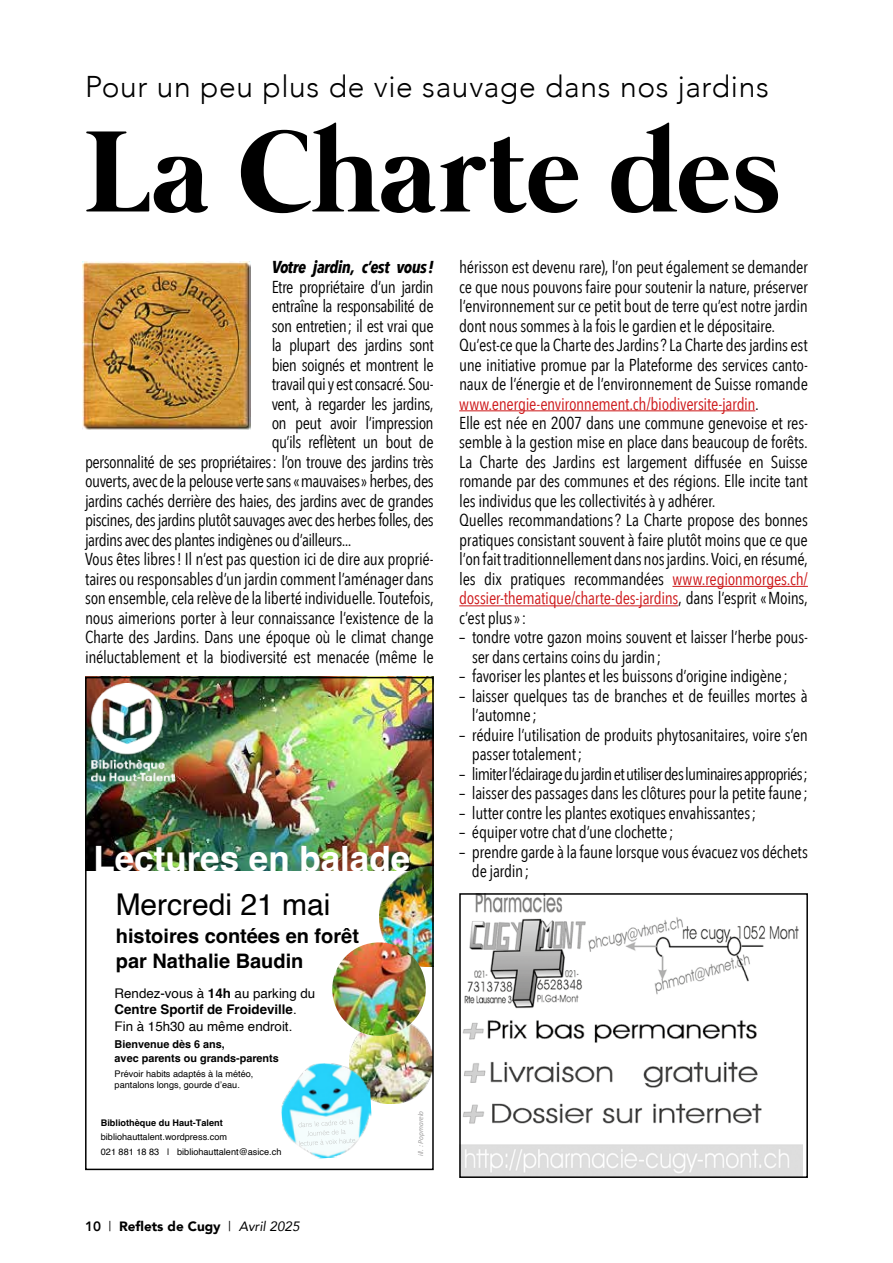
<style>
.page{position:relative;width:893px;height:1263px;background:#fff}
.page>*{position:absolute;margin:0;border:0;box-sizing:border-box;transform-origin:0 0}
.t1{font:700 118.5px "Mermaid";letter-spacing:.005em;color:#000}
.t2{font:700 34.95px "Helvetica";color:#fff}
.t3{font:300 30px "Avenir";letter-spacing:.02em;color:#000}
.t4{font:30px "Helvetica";color:#000}
.t5{font:700 19.95px/24.8px "Helvetica";color:#000}
.t6{font:17.25px/19.5px "Avenir Next Condensed";letter-spacing:-.02em;color:#000}
.t7{font:17.25px "Avenir Next Condensed";letter-spacing:-.045em;color:#000}
.t8{font:italic 700 17.25px "Avenir Next Condensed";letter-spacing:-.03em;color:#000}
.t9{font:900 13.5px "Avenir";color:#000}
.t10{font:13.35px/16.5px "Helvetica";color:#000}
.t11{font:700 10.8px/13.5px "Helvetica";color:#000}
.t12{font:9.15px/11.4px "Helvetica";color:#000}
.t13{font:700 9.15px "Helvetica";color:#000}
.t14{font:italic 7.5px "Calibri";color:#9e9d9d}
.s1{font-weight:700}
.s2{color:#cd1719}
.s3{font-weight:800}
.s4{font-weight:400}
.s5{font-weight:400;font-style:italic}
</style>
<div class="page">
<hr style="left:459px;top:410px;width:296px;height:1px;background:#cd1719">
<hr style="left:672px;top:586px;width:136px;height:1px;background:#cd1719">
<hr style="left:459px;top:605px;width:219px;height:1px;background:#cd1719">
<img style="left:349px;top:1023px;width:82px;height:80px">
<img style="left:88px;top:680px;width:343px;height:190px">
<img style="left:379px;top:866px;width:52px;height:100px">
<img style="left:332px;top:942px;width:94px;height:94px;border-radius:47px">
<img style="left:91px;top:683px;width:83px;height:102px">
<img style="left:281px;top:1061px;width:93px;height:98px">
<img style="left:293px;top:1117px;width:67px;height:35px">
<svg style="left:299px;top:1119px;width:56px;height:27px"></svg>
<div style="left:85px;top:677px;width:349px;height:493px;border:2px solid #000"></div>
<img style="left:83px;top:262px;width:167px;height:167px">
<img style="left:462px;top:896px;width:341px;height:279px">
<div style="left:459px;top:893px;width:349px;height:285px;border:2px solid #000"></div>
<h3 class="t3" style="left:85px;top:69px;width:685px">Pour un peu plus de vie sauvage dans nos jardins</h3>
<h1 class="t1" style="left:85px;top:105px;width:697px">La Charte des</h1>
<p class="t8" style="left:272px;top:256px;width:164px">Votre jardin, c’est vous!</p>
<p class="t6" style="left:272px;top:276px;width:164px">Etre propriétaire d’un jardin</p>
<p class="t6" style="left:272px;top:295px;width:164px">entraîne la responsabilité de</p>
<p class="t6" style="left:272px;top:315px;width:164px">son entretien; il est vrai que</p>
<p class="t6" style="left:272px;top:334px;width:164px">la plupart des jardins sont</p>
<p class="t6" style="left:272px;top:354px;width:164px">bien soignés et montrent le</p>
<p class="t6" style="left:272px;top:373px;width:164px">travail qui y est consacré. Sou-</p>
<p class="t6" style="left:272px;top:393px;width:164px">vent, à regarder les jardins,</p>
<p class="t6" style="left:272px;top:412px;width:164px">on peut avoir l’impression</p>
<p class="t6" style="left:272px;top:432px;width:164px">qu’ils reflètent un bout de</p>
<p class="t6" style="left:85px;top:451px;width:350px">personnalité de ses propriétaires: l’on trouve des jardins très</p>
<p class="t6" style="left:85px;top:471px;width:350px">ouverts, avec de la pelouse verte sans «mauvaises» herbes, des</p>
<p class="t6" style="left:85px;top:490px;width:350px">jardins cachés derrière des haies, des jardins avec de grandes</p>
<p class="t6" style="left:85px;top:510px;width:350px">piscines, des jardins plutôt sauvages avec des herbes folles, des</p>
<p class="t6" style="left:85px;top:529px;width:268px">jardins avec des plantes indigènes ou d’ailleurs...</p>
<p class="t6" style="left:85px;top:549px;width:350px">Vous êtes libres! Il n’est pas question ici de dire aux proprié-</p>
<p class="t6" style="left:85px;top:568px;width:350px">taires ou responsables d’un jardin comment l’aménager dans</p>
<p class="t6" style="left:85px;top:588px;width:350px">son ensemble, cela relève de la liberté individuelle. Toutefois,</p>
<p class="t6" style="left:85px;top:607px;width:350px">nous aimerions porter à leur connaissance l’existence de la</p>
<p class="t6" style="left:85px;top:627px;width:350px">Charte des Jardins. Dans une époque où le climat change</p>
<p class="t6" style="left:85px;top:646px;width:350px">inéluctablement et la biodiversité est menacée (même le</p>
<h2 class="t2" style="left:93px;top:837px;width:318px">Lectures en balade</h2>
<h3 class="t4" style="left:116px;top:881px;width:216px">Mercredi 21 mai</h3>
<p class="t5" style="left:116px;top:926px;width:245px">histoires contées en forêt par Nathalie Baudin</p>
<p class="t10" style="left:115px;top:985px;width:202px">Rendez-vous à <span class="s1">14h</span> au parking du<br><span class="s1">Centre Sportif de Froideville</span>.<br>Fin à 15h30 au même endroit.</p>
<p class="t11" style="left:115px;top:1039px;width:166px">Bienvenue dès 6 ans,<br>avec parents ou grands-parents</p>
<p class="t12" style="left:115px;top:1068px;width:140px">Prévoir habits adaptés à la météo, pantalons longs, gourde d’eau.</p>
<p class="t13" style="left:101px;top:1117px;width:124px">Bibliothèque du Haut-Talent</p>
<p class="t12" style="left:101px;top:1130px;width:182px;line-height:14.7px">bibliohauttalent.wordpress.com<br>021 881 18 83 | bibliohauttalent@asice.ch</p>
<p class="t14" style="left:415px;top:1156px;width:47px;rotate:-90deg">ill. : Popmarelo</p>
<p class="t6" style="left:459px;top:256px;width:350px">hérisson est devenu rare), l’on peut également se demander ce que nous pouvons faire pour soutenir la nature, préserver l’environnement sur ce petit bout de terre qu’est notre jardin dont nous sommes à la fois le gardien et le dépositaire.<br>Qu’est-ce que la Charte des Jardins? La Charte des jardins est une initiative promue par la Plateforme des services canto&shy;naux de l’énergie et de l’environnement de Suisse romande <span class="s2">www.energie-environnement.ch/biodiversite-jardin</span>.<br>Elle est née en 2007 dans une commune genevoise et res&shy;semble à la gestion mise en place dans beaucoup de forêts.<br>La Charte des Jardins est largement diffusée en Suisse romande par des communes et des régions. Elle incite tant les individus que les collectivités à y adhérer.<br>Quelles recommandations? La Charte propose des bonnes pratiques consistant souvent à faire plutôt moins que ce que l’on fait traditionnellement dans nos jardins. Voici, en résumé, les dix pratiques recommandées <span class="s2">www.regionmorges.ch/ dossier-thematique/charte-des-jardins</span>, dans l’esprit «Moins, c’est plus»:</p>
<p class="t6" style="left:472px;top:627px;width:337px;text-indent:-13px">– tondre votre gazon moins souvent et laisser l’herbe pous&shy;ser dans certains coins du jardin;</p>
<p class="t6" style="left:459px;top:666px;width:330px">– favoriser les plantes et les buissons d’origine indigène;</p>
<p class="t6" style="left:472px;top:685px;width:337px;text-indent:-13px">– laisser quelques tas de branches et de feuilles mortes à l’automne;</p>
<p class="t6" style="left:472px;top:724px;width:337px;text-indent:-13px">– réduire l’utilisation de produits phytosanitaires, voire s’en passer totalement;</p>
<p class="t7" style="left:459px;top:759px;width:350px">– limiter l’éclairage du jardin et utiliser des luminaires appropriés;</p>
<p class="t6" style="left:459px;top:783px;width:350px">– laisser des passages dans les clôtures pour la petite faune;</p>
<p class="t6" style="left:459px;top:802px;width:299px">– lutter contre les plantes exotiques envahissantes;</p>
<p class="t6" style="left:459px;top:822px;width:216px">– équiper votre chat d’une clochette;</p>
<p class="t6" style="left:472px;top:841px;width:337px;text-indent:-13px">– prendre garde à la faune lorsque vous évacuez vos déchets de jardin;</p>
<p class="t9" style="left:85px;top:1215px;width:216px"><span class="s3">10</span> <span class="s4">|</span> Reflets de Cugy <span class="s4">|</span> <span class="s5">Avril 2025</span></p>
</div>
